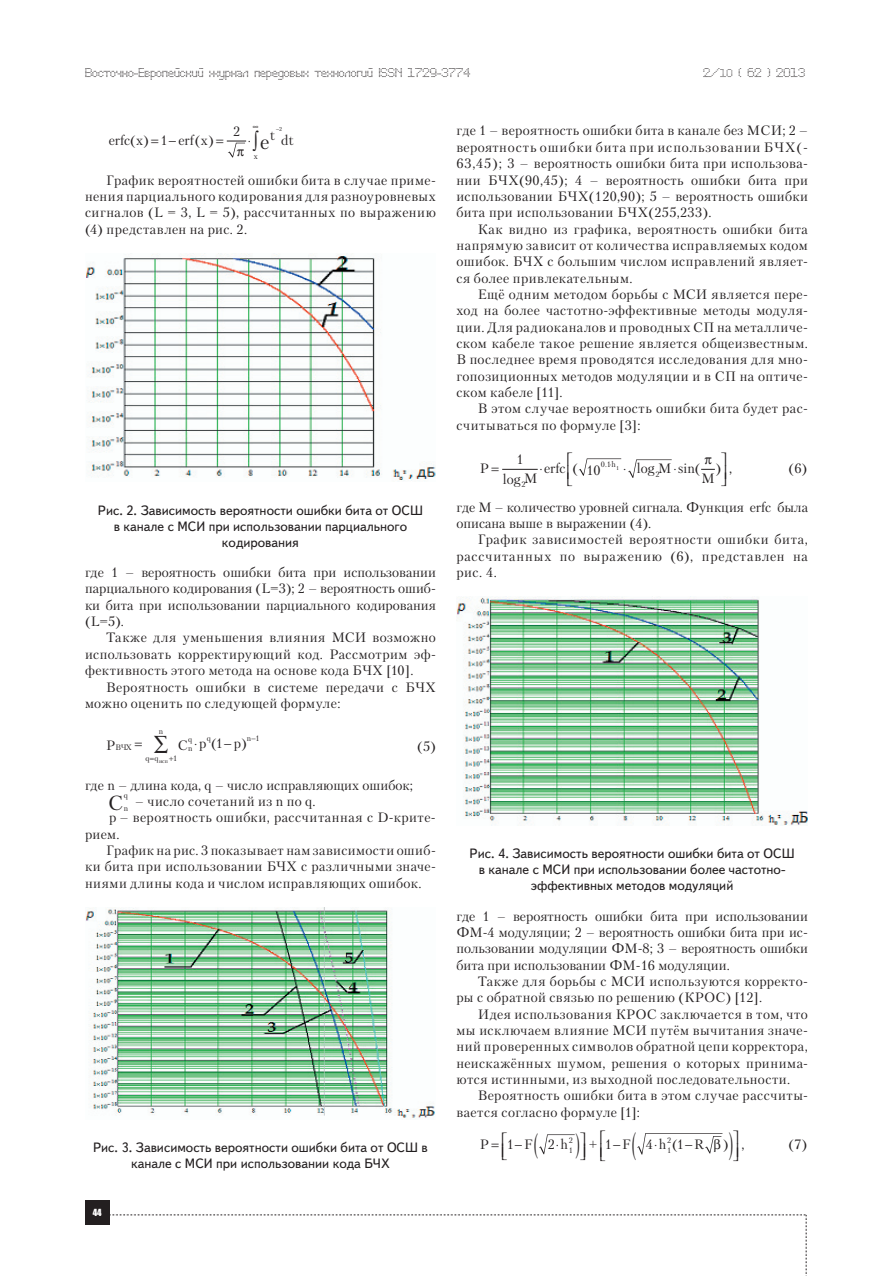
<style>
.page{position:relative;width:893px;height:1276px;background:#fff}
.page>*{position:absolute;margin:0;border:0;box-sizing:border-box;transform-origin:0 0}
.t1{font:13.5px/16.4px "Petersburg C";letter-spacing:.025em;color:#231f20;text-align:justify}
.t2{font:13.5px/16.2px "Text Book C";color:#231f20;text-align:center}
.t3{font:13.5px/16.4px "Petersburg C";color:#231f20}
.t4{font:12px "Perfo";letter-spacing:.015em;color:#231f20}
.t5{font:9px "Impact";color:#fff}
.t6{font:7.8px "Petersburg C";color:#231f20}
.t7{font:5.7px "Petersburg C";color:#231f20}
.s1{font-size:10.5px}
.s2{font-size:20.25px}
</style>
<div class="page">
<div style="left:85px;top:1200px;width:24px;height:25px;background:#231f20"></div>
<svg style="left:109px;top:1214px;width:698px;height:62px"></svg>
<img style="left:86px;top:253px;width:350px;height:228px">
<img style="left:85px;top:907px;width:350px;height:211px">
<hr style="left:502px;top:469px;width:36px;height:1px;background:#231f20">
<img style="left:457px;top:596px;width:351px;height:229px">
<svg style="left:701px;top:468px;width:14px;height:2px"></svg>
<svg style="left:539px;top:1134px;width:36px;height:21px"></svg>
<svg style="left:637px;top:1133px;width:85px;height:22px"></svg>
<svg style="left:226px;top:140px;width:21px;height:17px"></svg>
<svg style="left:579px;top:458px;width:93px;height:20px"></svg>
<p class="t4" style="left:85px;top:65px;width:387px">Восточно-Европейский журнал передовых технологий ISSN 1729-3774</p>
<p class="t4" style="left:703px;top:65px;width:104px">2/<span class="s1">10</span> ( 62 ) 2013</p>
<p class="t1" style="left:233px;top:123px;width:9px">2</p>
<p class="t1" style="left:85px;top:171px;width:352px;text-indent:21px">График вероятностей ошибки бита в случае приме&shy;нения парциального кодирования для разноуровневых сигналов (L = 3, L = 5), рассчитанных по выражению (4) представлен на рис. 2.</p>
<p class="t7" style="left:276px;top:126px;width:8px">−2</p>
<p class="t1" style="left:109px;top:132px;width:36px">erfc x</p>
<p class="t1" style="left:161px;top:132px;width:49px">1− erf x</p>
<p class="t1" style="left:270px;top:126px;width:7px">t</p>
<p class="t1" style="left:260px;top:132px;width:35px"><span class="s2">e</span> dt</p>
<p class="t1" style="left:130px;top:132px;width:20px">( )</p>
<p class="t1" style="left:195px;top:132px;width:20px">( )</p>
<p class="t6" style="left:254px;top:152px;width:6px">x</p>
<p class="t2" style="left:98px;top:502px;width:327px">Рис. 2. Зависимость вероятности ошибки бита от ОСШ в канале с МСИ при использовании парциального кодирования</p>
<p class="t1" style="left:85px;top:564px;width:352px">где 1 – вероятность ошибки бита при использовании парциального кодирования (L=3); 2 – вероятность ошиб&shy;ки бита при использовании парциального кодирования (L=5).</p>
<p class="t1" style="left:85px;top:629px;width:352px;text-indent:21px">Также для уменьшения влияния МСИ возможно использовать корректирующий код. Рассмотрим эф&shy;фективность этого метода на основе кода БЧХ [10].</p>
<p class="t1" style="left:85px;top:678px;width:352px;text-indent:21px">Вероятность ошибки в системе передачи с БЧХ можно оценить по следующей формуле:</p>
<p class="t6" style="left:115px;top:743px;width:18px">BЧX</p>
<p class="t6" style="left:188px;top:743px;width:6px">n</p>
<p class="t6" style="left:159px;top:726px;width:6px">n</p>
<p class="t6" style="left:188px;top:735px;width:6px">q</p>
<p class="t6" style="left:207px;top:734px;width:6px">q</p>
<p class="t6" style="left:247px;top:733px;width:14px">n−1</p>
<p class="t1" style="left:106px;top:736px;width:11px">P</p>
<p class="t1" style="left:178px;top:735px;width:70px">C p (1− p)</p>
<p class="t7" style="left:159px;top:757px;width:10px">иcп</p>
<p class="t1" style="left:417px;top:738px;width:20px">(5)</p>
<p class="t6" style="left:173px;top:753px;width:6px">1</p>
<p class="t6" style="left:145px;top:753px;width:15px">q q</p>
<p class="t3" style="left:85px;top:776px;width:329px">где n – длина кода, q – число исправляющих ошибок;</p>
<p class="t6" style="left:124px;top:804px;width:6px">n</p>
<p class="t6" style="left:124px;top:790px;width:6px">q</p>
<p class="t1" style="left:108px;top:793px;width:209px"><span class="s2">C</span> – число сочетаний из n по q.</p>
<p class="t1" style="left:109px;top:809px;width:328px">p – вероятность ошибки, рассчитанная с D-крите-</p>
<p class="t1" style="left:85px;top:825px;width:36px">рием.</p>
<p class="t1" style="left:106px;top:842px;width:331px">График на рис. 3 показывает нам зависимости ошиб-</p>
<p class="t1" style="left:85px;top:858px;width:352px">ки бита при использовании БЧХ с различными значе-</p>
<p class="t1" style="left:85px;top:874px;width:338px">ниями длины кода и числом исправляющих ошибок.</p>
<p class="t2" style="left:93px;top:1139px;width:336px">Рис. 3. Зависимость вероятности ошибки бита от ОСШ в канале с МСИ при использовании кода БЧХ</p>
<p class="t5" style="left:93px;top:1205px;width:11px">44</p>
<p class="t1" style="left:456px;top:122px;width:353px">где 1 – вероятность ошибки бита в канале без МСИ; 2 – вероятность ошибки бита при использовании БЧХ(- 63,45); 3 – вероятность ошибки бита при использова&shy;нии БЧХ(90,45); 4 – вероятность ошибки бита при использовании БЧХ(120,90); 5 – вероятность ошибки бита при использовании БЧХ(255,233).</p>
<p class="t1" style="left:456px;top:220px;width:353px;text-indent:21px">Как видно из графика, вероятность ошибки бита напрямую зависит от количества исправляемых кодом ошибок. БЧХ с большим числом исправлений являет&shy;ся более привлекательным.</p>
<p class="t1" style="left:456px;top:286px;width:353px;text-indent:21px">Ещё одним методом борьбы с МСИ является пере&shy;ход на более частотно-эффективные методы модуля&shy;ции. Для радиоканалов и проводных СП на металличе&shy;ском кабеле такое решение является общеизвестным.<br>В последнее время проводятся исследования для мно&shy;гопозиционных методов модуляции и в СП на оптиче&shy;ском кабеле [11].</p>
<p class="t1" style="left:456px;top:400px;width:353px;text-indent:21px">В этом случае вероятность ошибки бита будет рас&shy;считываться по формуле [3]:</p>
<p class="t1" style="left:480px;top:460px;width:11px">P</p>
<p class="t1" style="left:503px;top:470px;width:36px">log M</p>
<p class="t1" style="left:516px;top:451px;width:9px">1</p>
<p class="t6" style="left:601px;top:460px;width:17px">0 1⋅h</p>
<p class="t1" style="left:539px;top:460px;width:28px">⋅erfc</p>
<p class="t1" style="left:701px;top:463px;width:21px;line-height:10.5px;text-indent:-65px">log M⋅sin( )<br>M</p>
<p class="t1" style="left:729px;top:460px;width:5px">,</p>
<p class="t1" style="left:789px;top:460px;width:20px">(6)</p>
<p class="t3" style="left:456px;top:498px;width:353px">где М – количество уровней сигнала. Функция erfc была описана выше в выражении (4).</p>
<p class="t1" style="left:456px;top:531px;width:353px;text-indent:21px">График зависимостей вероятности ошибки бита, рассчитанных по выражению (6), представлен на рис. 4.</p>
<p class="t1" style="left:573px;top:460px;width:7px">(</p>
<p class="t6" style="left:605px;top:460px;width:16px">. <sub>1</sub></p>
<p class="t1" style="left:586px;top:461px;width:16px">10</p>
<p class="t6" style="left:655px;top:469px;width:6px">2</p>
<p class="t6" style="left:521px;top:480px;width:6px">2</p>
<p class="t2" style="left:470px;top:845px;width:327px">Рис. 4. Зависимость вероятности ошибки бита от ОСШ в канале с МСИ при использовании более частотно&shy;эффективных методов модуляций</p>
<p class="t1" style="left:456px;top:907px;width:353px">где 1 – вероятность ошибки бита при использовании ФМ-4 модуляции; 2 – вероятность ошибки бита при ис&shy;пользовании модуляции ФМ-8; 3 – вероятность ошибки бита при использовании ФМ-16 модуляции.</p>
<p class="t1" style="left:456px;top:973px;width:353px;text-indent:21px">Также для борьбы с МСИ используются корректо&shy;ры с обратной связью по решению (КРОС) [12].</p>
<p class="t1" style="left:456px;top:1005px;width:353px;text-indent:21px">Идея использования КРОС заключается в том, что мы исключаем влияние МСИ путём вычитания значе&shy;ний проверенных символов обратной цепи корректора, неискажённых шумом, решения о которых принима&shy;ются истинными, из выходной последовательности.</p>
<p class="t1" style="left:456px;top:1087px;width:353px;text-indent:21px">Вероятность ошибки бита в этом случае рассчиты&shy;вается согласно формуле [1]:</p>
<p class="t1" style="left:480px;top:1136px;width:11px">P</p>
<p class="t1" style="left:507px;top:1136px;width:28px">1−F</p>
<p class="t1" style="left:556px;top:1136px;width:19px">⋅h<sub>1</sub></p>
<p class="t1" style="left:548px;top:1136px;width:85px">2 <sup>2</sup> + 1−F</p>
<p class="t1" style="left:646px;top:1136px;width:60px">4⋅h<sub>1</sub>(1−R</p>
<p class="t6" style="left:667px;top:1136px;width:6px">2</p>
<p class="t1" style="left:723px;top:1136px;width:7px">)</p>
<p class="t1" style="left:741px;top:1136px;width:5px">,</p>
<p class="t1" style="left:789px;top:1136px;width:20px">(7)</p>
</div>
